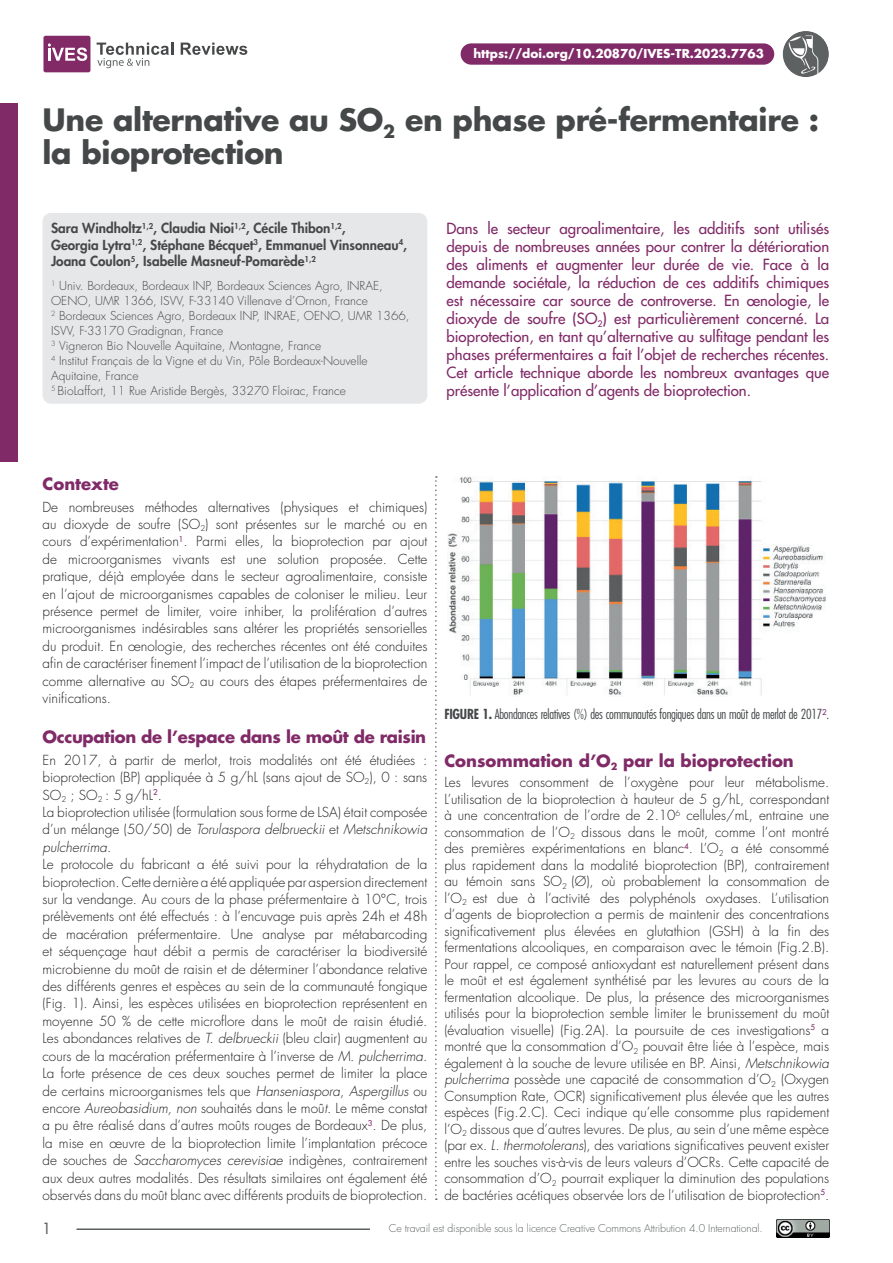
<style>
.page{position:relative;width:893px;height:1263px;background:#fff}
.page>*{position:absolute;margin:0;border:0;box-sizing:border-box;transform-origin:0 0}
.TITRE_article{font:700 30px/33px "Futura Std";letter-spacing:-.01em;color:#454849}
.titre_partie_enology{font:700 16.5px "Futura Std";color:#802a67}
.titre_partie_enology-2{font:700 16.5px "Futura Std";letter-spacing:-.02em;color:#802a67}
.abstract_enology{font:500 15px/18px "Futura Std";color:#802a67;text-align:justify}
.numéro_de_page{font:500 15px "Futura Std";color:#5d6162}
.texte_courant{font:300 13.5px/17.4px "Futura Std";color:#231f20;text-align:justify}
.auteurs_-_nom{font:800 13.5px/16.5px "Futura Std";color:#454849}
.figure_texte{font:300 condensed 13.5px "Futura Std";letter-spacing:-.02em;color:#454849}
.auteur-affiliations{font:300 12px/15px "Futura Std";color:#454849}
.DOI{font:700 12px "Futura Std";color:#fff}
.bas_de_page_gauche{font:300 10.5px "Futura Std";letter-spacing:-.01em;color:#5d6162}
.s1{font-style:italic}
.s2{font-weight:700}
</style>
<div class="page">
<div style="left:0;top:104px;width:18px;height:358px;background:#802a67"></div>
<div style="left:43px;top:213px;width:384px;height:191px;background:#e6e7e9;border-radius:9px"></div>
<svg style="left:435px;top:476px;width:2px;height:724px"></svg>
<img style="left:448px;top:476px;width:378px;height:220px">
<hr style="left:77px;top:1228px;width:293px;height:2px;background:#5d6162">
<img style="left:777px;top:1219px;width:52px;height:19px">
<div style="left:783px;top:31px;width:46px;height:46px;background:#5d6162;border-radius:50%"></div>
<svg style="left:789px;top:36px;width:29px;height:39px"></svg>
<svg style="left:181px;top:43px;width:66px;height:12px"></svg>
<div style="left:43px;top:36px;width:47px;height:36px;background:#812a66;border-radius:2px"></div>
<svg style="left:48px;top:43px;width:39px;height:18px"></svg>
<svg style="left:97px;top:43px;width:76px;height:25px"></svg>
<div style="left:461px;top:43px;width:313px;height:22px;background:#802a67;border-radius:11px"></div>
<p class="DOI" style="left:473px;top:46px;width:292px">https://doi.org/10.20870/IVES-TR.2023.7763</p>
<p class="TITRE_article" style="left:43px;top:103px;width:778px">Une alternative au SO<sub>2</sub> en phase pré-fermentaire : la bioprotection</p>
<p class="auteurs_-_nom" style="left:51px;top:220px;width:358px">Sara Windholtz<sup>1,2</sup>, Claudia Nioi<sup>1,2</sup>, Cécile Thibon<sup>1,2</sup>,<br>Georgia Lytra<sup>1,2</sup>, Stéphane Bécquet<sup>3</sup>, Emmanuel Vinsonneau<sup>4</sup>,<br>Joana Coulon<sup>5</sup>, Isabelle Masneuf-Pomarède<sup>1,2</sup></p>
<p class="auteur-affiliations" style="left:51px;top:278px;width:333px"><sup>1</sup> Univ. Bordeaux, Bordeaux INP, Bordeaux Sciences Agro, INRAE,<br>OENO, UMR 1366, ISVV, F-33140 Villenave d’Ornon, France</p>
<p class="auteur-affiliations" style="left:51px;top:308px;width:360px"><sup>2</sup> Bordeaux Sciences Agro, Bordeaux INP, INRAE, OENO, UMR 1366,<br>ISVV, F-33170 Gradignan, France</p>
<p class="auteur-affiliations" style="left:51px;top:338px;width:272px"><sup>3</sup> Vigneron Bio Nouvelle Aquitaine, Montagne, France</p>
<p class="auteur-affiliations" style="left:51px;top:353px;width:318px"><sup>4</sup> Institut Français de la Vigne et du Vin, Pôle Bordeaux-Nouvelle<br>Aquitaine, France</p>
<p class="auteur-affiliations" style="left:51px;top:383px;width:296px"><sup>5</sup> BioLaffort, 11 Rue Aristide Bergès, 33270 Floirac, France</p>
<p class="abstract_enology" style="left:446px;top:219px;width:384px">Dans le secteur agroalimentaire, les additifs sont utilisés depuis de nombreuses années pour contrer la détérioration des aliments et augmenter leur durée de vie. Face à la demande sociétale, la réduction de ces additifs chimiques est nécessaire car source de controverse. En œnologie, le dioxyde de soufre (SO<sub>2</sub>) est particulièrement concerné. La bioprotection, en tant qu’alternative au sulfitage pendant les phases préfermentaires a fait l’objet de recherches récentes.<br>Cet article technique aborde les nombreux avantages que présente l’application d’agents de bioprotection.</p>
<p class="titre_partie_enology" style="left:43px;top:473px;width:78px">Contexte</p>
<p class="texte_courant" style="left:43px;top:498px;width:386px">De nombreuses méthodes alternatives (physiques et chimiques) au dioxyde de soufre (SO<sub>2</sub>) sont présentes sur le marché ou en cours d’expérimentation<sup>1</sup>. Parmi elles, la bioprotection par ajout de microorganismes vivants est une solution proposée. Cette pratique, déjà employée dans le secteur agroalimentaire, consiste en l’ajout de microorganismes capables de coloniser le milieu. Leur présence permet de limiter, voire inhiber, la prolifération d’autres microorganismes indésirables sans altérer les propriétés sensorielles du produit. En œnologie, des recherches récentes ont été conduites afin de caractériser finement l’impact de l’utilisation de la bioprotection comme alternative au SO<sub>2</sub> au cours des étapes préfermentaires de vinifications.</p>
<p class="titre_partie_enology-2" style="left:43px;top:726px;width:385px">Occupation de l’espace dans le moût de raisin</p>
<p class="texte_courant" style="left:43px;top:751px;width:386px">En 2017, à partir de merlot, trois modalités ont été étudiées : bioprotection (BP) appliquée à 5 g/hL (sans ajout de SO<sub>2</sub>), 0 : sans SO<sub>2</sub> ; SO<sub>2</sub> : 5 g/hL<sup>2</sup>.</p>
<p class="texte_courant" style="left:43px;top:804px;width:386px">La bioprotection utilisée (formulation sous forme de LSA) était composée d’un mélange (50/50) de <span class="s1">Torulaspora delbrueckii</span> et <span class="s1">Metschnikowia pulcherrima.</span></p>
<p class="texte_courant" style="left:43px;top:856px;width:386px">Le protocole du fabricant a été suivi pour la réhydratation de la bioprotection. Cette dernière a été appliquée par aspersion directement sur la vendange. Au cours de la phase préfermentaire à 10°C, trois prélèvements ont été effectués : à l’encuvage puis après 24h et 48h de macération préfermentaire. Une analyse par métabarcoding et séquençage haut débit a permis de caractériser la biodiversité microbienne du moût de raisin et de déterminer l’abondance relative des différents genres et espèces au sein de la communauté fongique (Fig. 1). Ainsi, les espèces utilisées en bioprotection représentent en moyenne 50 % de cette microflore dans le moût de raisin étudié.<br>Les abondances relatives de <span class="s1">T. delbrueckii</span> (bleu clair) augmentent au cours de la macération préfermentaire à l’inverse de <span class="s1">M. pulcherrima.<br></span>La forte présence de ces deux souches permet de limiter la place de certains microorganismes tels que <span class="s1">Hanseniaspora</span>, <span class="s1">Aspergillus</span> ou encore <span class="s1">Aureobasidium, non</span> souhaités dans le moû<span class="s1">t.</span> Le même constat a pu être réalisé dans d’autres moûts rouges de Bordeaux<sup>3</sup>. De plus, la mise en œuvre de la bioprotection limite l’implantation précoce de souches de <span class="s1">Saccharomyces cerevisiae</span> indigènes, contrairement aux deux autres modalités. Des résultats similaires ont également été observés dans du moût blanc avec différents produits de bioprotection.</p>
<p class="figure_texte" style="left:444px;top:706px;width:386px"><span class="s2">FIGURE 1.</span> Abondances relatives (%) des communautés fongiques dans un moût de merlot de 2017<sup>2</sup>.</p>
<p class="titre_partie_enology" style="left:444px;top:749px;width:351px">Consommation d’O<sub>2</sub> par la bioprotection</p>
<p class="texte_courant" style="left:444px;top:775px;width:386px;line-height:16.5px">Les levures consomment de l’oxygène pour leur métabolisme.<br>L’utilisation de la bioprotection à hauteur de 5 g/hL, correspondant à une concentration de l’ordre de 2.10<sup>6</sup> cellules/mL, entraine une consommation de l’O<sub>2</sub> dissous dans le moût, comme l’ont montré des premières expérimentations en blanc<sup>4</sup>. L’O<sub>2</sub> a été consommé plus rapidement dans la modalité bioprotection (BP), contrairement au témoin sans SO<sub>2</sub> (Ø), où probablement la consommation de l’O<sub>2</sub> est due à l’activité des polyphénols oxydases. L’utilisation d’agents de bioprotection a permis de maintenir des concentrations significativement plus élevées en glutathion (GSH) à la fin des fermentations alcooliques, en comparaison avec le témoin (Fig.2.B).<br>Pour rappel, ce composé antioxydant est naturellement présent dans le moût et est également synthétisé par les levures au cours de la fermentation alcoolique. De plus, la présence des microorganismes utilisés pour la bioprotection semble limiter le brunissement du moût (évaluation visuelle) (Fig.2A). La poursuite de ces investigations<sup>5</sup> a montré que la consommation d’O<sub>2</sub> pouvait être liée à l’espèce, mais également à la souche de levure utilisée en BP. Ainsi, <span class="s1">Metschnikowia pulcherrima</span> possède une capacité de consommation d’O<sub>2</sub> (Oxygen Consumption Rate, OCR) significativement plus élevée que les autres espèces (Fig.2.C). Ceci indique qu’elle consomme plus rapidement l’O<sub>2</sub> dissous que d’autres levures. De plus, au sein d’une même espèce (par ex. <span class="s1">L. thermotolerans</span>), des variations significatives peuvent exister entre les souches vis-à-vis de leurs valeurs d’OCRs. Cette capacité de consommation d’O<sub>2</sub> pourrait expliquer la diminution des populations de bactéries acétiques observée lors de l’utilisation de bioprotection<sup>5</sup>.</p>
<p class="numéro_de_page" style="left:43px;top:1219px;width:10px">1</p>
<p class="bas_de_page_gauche" style="left:389px;top:1222px;width:376px">Ce travail est disponible sous la licence Creative Commons Attribution 4.0 International.</p>
</div>
